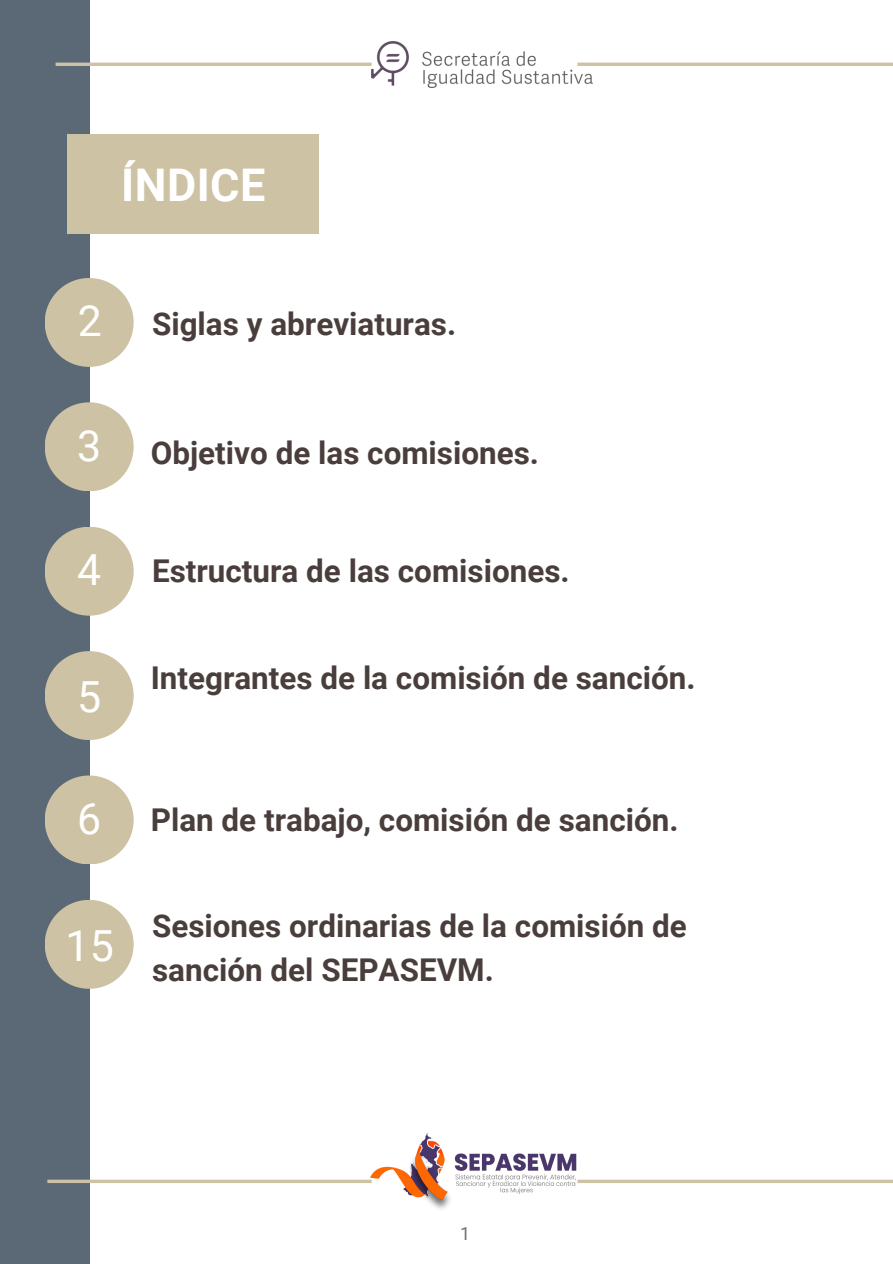
<style>
.page{position:relative;width:893px;height:1264px;background:#fff}
.page>*{position:absolute;margin:0;border:0;box-sizing:border-box;transform-origin:0 0}
.t1{font:700 45px "Roboto";letter-spacing:.01em;color:#fff}
.t2{font:42.9px "Roboto";color:#fff}
.t3{font:700 31.35px/43.8px "Roboto";color:#493e3c}
.t4{font:18px "Roboto";color:#667867}
</style>
<div class="page">
<div style="left:0;top:0;width:89px;height:1263px;background:#5b6977"></div>
<hr style="left:577px;top:1179px;width:315px;height:3px;background:#cdc2a3">
<div style="left:45px;top:278px;width:89px;height:89px;background:#cdc2a3;border-radius:50%"></div>
<div style="left:45px;top:402px;width:89px;height:89px;background:#cdc2a3;border-radius:50%"></div>
<div style="left:45px;top:526px;width:89px;height:89px;background:#cdc2a3;border-radius:50%"></div>
<div style="left:45px;top:651px;width:89px;height:89px;background:#cdc2a3;border-radius:50%"></div>
<div style="left:45px;top:775px;width:89px;height:89px;background:#cdc2a3;border-radius:50%"></div>
<div style="left:45px;top:899px;width:89px;height:89px;background:#cdc2a3;border-radius:50%"></div>
<hr style="left:577px;top:63px;width:315px;height:3px;background:#cdc2a3">
<div style="left:67px;top:134px;width:251px;height:100px;background:#cdc2a3"></div>
<hr style="left:56px;top:63px;width:315px;height:3px;background:#cdc2a3">
<hr style="left:47px;top:1179px;width:324px;height:3px;background:#cdc2a3">
<img style="left:370px;top:1133px;width:207px;height:76px">
<img style="left:371px;top:41px;width:221px;height:46px">
<h1 class="t1" style="left:121px;top:159px;width:146px">ÍNDICE</h1>
<p class="t2" style="left:78px;top:296px;width:26px">2</p>
<p class="t2" style="left:77px;top:421px;width:26px">3</p>
<p class="t2" style="left:77px;top:545px;width:26px">4</p>
<p class="t2" style="left:77px;top:672px;width:26px">5</p>
<p class="t2" style="left:77px;top:794px;width:26px">6</p>
<p class="t2" style="left:65px;top:921px;width:50px">15</p>
<p class="t3" style="left:152px;top:302px;width:305px">Siglas y abreviaturas.</p>
<p class="t3" style="left:151px;top:432px;width:390px">Objetivo de las comisiones.</p>
<p class="t3" style="left:152px;top:549px;width:419px">Estructura de las comisiones.</p>
<p class="t3" style="left:151px;top:656px;width:546px">Integrantes de la comisión de sanción.</p>
<p class="t3" style="left:151px;top:798px;width:529px">Plan de trabajo, comisión de sanción.</p>
<p class="t3" style="left:152px;top:904px;width:536px">Sesiones ordinarias de la comisión de sanción del SEPASEVM.</p>
<p class="t4" style="left:460px;top:1222px;width:12px">1</p>
</div>
